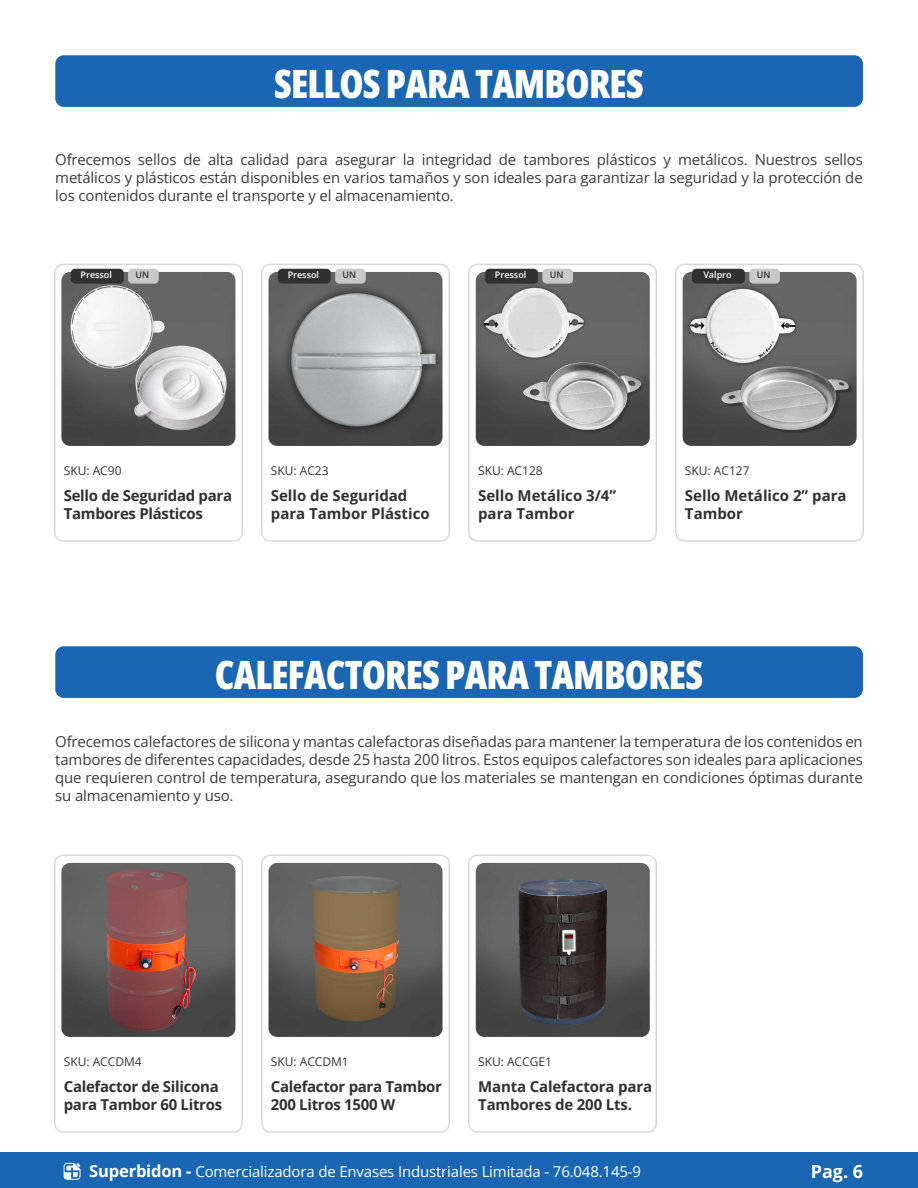
<style>
.page{position:relative;width:918px;height:1188px;background:#fff}
.page>*{position:absolute;margin:0;border:0;box-sizing:border-box;transform-origin:0 0}
.t1{font:800 39px "Open Sans Condensed";letter-spacing:-.02em;color:#fff}
.t2{font:700 18px "Open Sans";color:#fff}
.t3{font:15px/18px "Open Sans";letter-spacing:-.01em;color:#383c3f;text-align:justify}
.t4{font:700 15px/18px "Open Sans";letter-spacing:-.01em;color:#323131}
.t5{font:15px "Open Sans";letter-spacing:-.01em;color:#fff}
.t6{font:12px "Open Sans";color:#323131}
.t7{font:600 9px "Open Sans";color:#fff}
.t8{font:600 9px "Open Sans";color:#323131}
.s1{font-weight:700;font-size:16.5px}
</style>
<div class="page">
<div style="left:0;top:1153px;width:918px;height:35px;background:#1a66b2"></div>
<svg style="left:64px;top:1163px;width:16px;height:17px"></svg>
<div style="left:55px;top:55px;width:808px;height:52px;background:#1a66b2;border-radius:9px"></div>
<div style="left:54px;top:264px;width:189px;height:278px;border:2px solid #393d3f;border-radius:9px"></div>
<img style="left:61px;top:272px;width:174px;height:174px">
<div style="left:71px;top:269px;width:53px;height:15px;background:#323131;border-radius:4px"></div>
<div style="left:128px;top:269px;width:31px;height:15px;background:#cac8c7;border-radius:4px"></div>
<div style="left:261px;top:264px;width:189px;height:278px;border:2px solid #393d3f;border-radius:9px"></div>
<img style="left:269px;top:272px;width:174px;height:174px">
<div style="left:278px;top:269px;width:53px;height:15px;background:#323131;border-radius:4px"></div>
<div style="left:335px;top:269px;width:31px;height:15px;background:#cac8c7;border-radius:4px"></div>
<div style="left:468px;top:264px;width:189px;height:278px;border:2px solid #393d3f;border-radius:9px"></div>
<img style="left:476px;top:272px;width:174px;height:174px">
<div style="left:485px;top:269px;width:53px;height:15px;background:#323131;border-radius:4px"></div>
<div style="left:542px;top:269px;width:31px;height:15px;background:#cac8c7;border-radius:4px"></div>
<div style="left:675px;top:264px;width:189px;height:278px;border:2px solid #393d3f;border-radius:9px"></div>
<img style="left:683px;top:272px;width:174px;height:174px">
<div style="left:692px;top:269px;width:53px;height:15px;background:#323131;border-radius:4px"></div>
<div style="left:749px;top:269px;width:31px;height:15px;background:#cac8c7;border-radius:4px"></div>
<div style="left:55px;top:646px;width:808px;height:52px;background:#1a66b2;border-radius:9px"></div>
<div style="left:261px;top:855px;width:189px;height:278px;border:2px solid #393d3f;border-radius:9px"></div>
<div style="left:54px;top:855px;width:189px;height:278px;border:2px solid #393d3f;border-radius:9px"></div>
<img style="left:61px;top:863px;width:174px;height:174px">
<img style="left:269px;top:863px;width:174px;height:174px">
<div style="left:468px;top:855px;width:189px;height:278px;border:2px solid #393d3f;border-radius:9px"></div>
<img style="left:476px;top:863px;width:174px;height:174px">
<p class="t1" style="left:274px;top:54px;width:371px">SELLOS PARA TAMBORES</p>
<p class="t3" style="left:55px;top:151px;width:809px">Ofrecemos sellos de alta calidad para asegurar la integridad de tambores plásticos y metálicos. Nuestros sellos metálicos y plásticos están disponibles en varios tamaños y son ideales para garantizar la seguridad y la protección de los contenidos durante el transporte y el almacenamiento.</p>
<p class="t7" style="left:81px;top:269px;width:33px">Pressol</p>
<p class="t8" style="left:135px;top:269px;width:15px">UN</p>
<p class="t7" style="left:288px;top:269px;width:33px">Pressol</p>
<p class="t8" style="left:343px;top:269px;width:15px">UN</p>
<p class="t7" style="left:495px;top:269px;width:33px">Pressol</p>
<p class="t8" style="left:550px;top:269px;width:15px">UN</p>
<p class="t7" style="left:703px;top:269px;width:30px">Valpro</p>
<p class="t8" style="left:757px;top:269px;width:15px">UN</p>
<p class="t6" style="left:64px;top:462px;width:59px">SKU: AC90</p>
<p class="t4" style="left:64px;top:486px;width:170px">Sello de Seguridad para<br>Tambores Plásticos</p>
<p class="t6" style="left:271px;top:462px;width:59px">SKU: AC23</p>
<p class="t4" style="left:271px;top:486px;width:160px">Sello de Seguridad para Tambor Plástico</p>
<p class="t6" style="left:478px;top:462px;width:66px">SKU: AC128</p>
<p class="t4" style="left:478px;top:486px;width:140px">Sello Metálico 3/4” para Tambor</p>
<p class="t6" style="left:685px;top:462px;width:66px">SKU: AC127</p>
<p class="t4" style="left:685px;top:486px;width:163px">Sello Metálico 2” para<br>Tambor</p>
<p class="t1" style="left:215px;top:645px;width:490px">CALEFACTORES PARA TAMBORES</p>
<p class="t3" style="left:55px;top:733px;width:809px">Ofrecemos calefactores de silicona y mantas calefactoras diseñadas para mantener la temperatura de los contenidos en tambores de diferentes capacidades, desde 25 hasta 200 litros. Estos equipos calefactores son ideales para aplicaciones que requieren control de temperatura, asegurando que los materiales se mantengan en condiciones óptimas durante su almacenamiento y uso.</p>
<p class="t6" style="left:64px;top:1053px;width:80px">SKU: ACCDM4</p>
<p class="t4" style="left:64px;top:1077px;width:160px">Calefactor de Silicona para Tambor 60 Litros</p>
<p class="t6" style="left:271px;top:1053px;width:80px">SKU: ACCDM1</p>
<p class="t4" style="left:271px;top:1077px;width:173px">Calefactor para Tambor<br>200 Litros 1500 W</p>
<p class="t6" style="left:478px;top:1053px;width:75px">SKU: ACCGE1</p>
<p class="t4" style="left:478px;top:1077px;width:175px">Manta Calefactora para<br>Tambores de 200 Lts.</p>
<p class="t5" style="left:89px;top:1161px;width:553px"><span class="s1">Superbidon -</span> Comercializadora de Envases Industriales Limitada - 76.048.145-9</p>
<p class="t2" style="left:811px;top:1159px;width:54px">Pag. 6</p>
</div>
